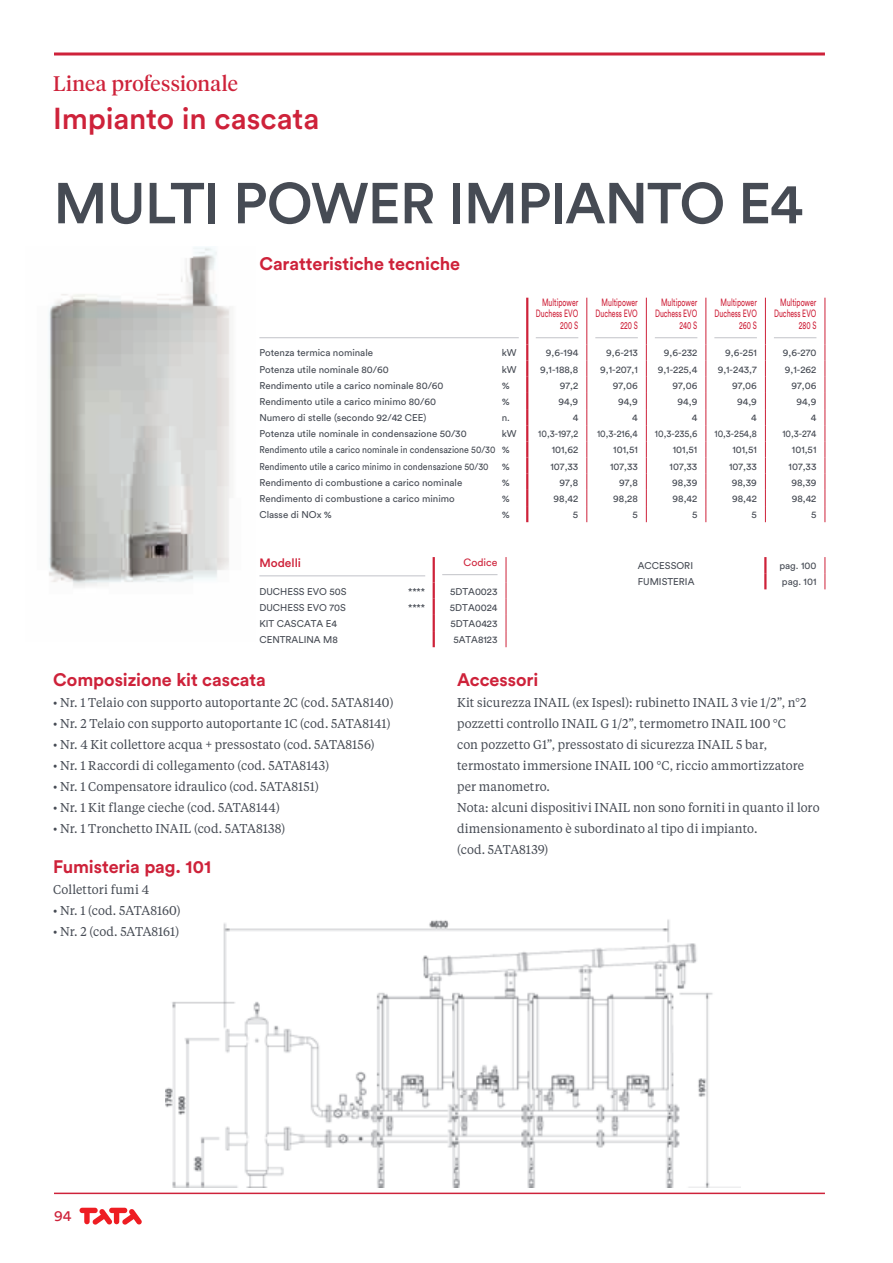
<style>
.page{position:relative;width:893px;height:1263px;background:#fff}
.page>*{position:absolute;margin:0;border:0;box-sizing:border-box;transform-origin:0 0}
.t1{font:500 57px "Circular Std";letter-spacing:-.02em;color:#464b54}
.t2{font:500 30px "Circular Std";letter-spacing:-.005em;color:#ce223a}
.t3{font:21px "Tiempos Display";letter-spacing:.01em;color:#ce223a}
.t4{font:700 18px "Circular Std";letter-spacing:-.005em;color:#ce223a}
.t5{font:15px "Circular Std";color:#ce223a}
.t6{font:12.75px/21px "Tiempos Text";letter-spacing:.005em;color:#464b54;scale:.95 1}
.t7{font:500 12px "Circular Std";color:#ce223a}
.t8{font:10.5px/11.2px "Circular Std";color:#ce223a;text-align:right;scale:.66 1}
.t9{font:10.5px "Circular Std";color:#ce223a}
.t10{font:9.75px "Circular Std";color:#464b54}
.t11{font:9.75px "Circular Std";color:#464b54;scale:.9 1}
.t12{font:9.75px "Circular Std";color:#464b54;scale:.93 1}
</style>
<div class="page">
<svg style="left:80px;top:1208px;width:62px;height:17px"></svg>
<img style="left:166px;top:919px;width:547px;height:268px">
<img style="left:48px;top:247px;width:183px;height:340px">
<hr style="left:586px;top:298px;width:1px;height:46px;background:#ce223a">
<hr style="left:646px;top:298px;width:1px;height:46px;background:#ce223a">
<hr style="left:705px;top:298px;width:1px;height:46px;background:#ce223a">
<hr style="left:765px;top:298px;width:1px;height:46px;background:#ce223a">
<hr style="left:824px;top:298px;width:1px;height:46px;background:#ce223a">
<svg style="left:586px;top:344px;width:1px;height:178px"></svg>
<svg style="left:646px;top:344px;width:1px;height:178px"></svg>
<svg style="left:705px;top:344px;width:1px;height:178px"></svg>
<svg style="left:765px;top:344px;width:1px;height:178px"></svg>
<svg style="left:824px;top:344px;width:1px;height:178px"></svg>
<hr style="left:526px;top:298px;width:2px;height:46px;background:#ce223a">
<svg style="left:526px;top:344px;width:2px;height:178px"></svg>
<hr style="left:259px;top:337px;width:260px;height:1px;background:#c8c9ce">
<hr style="left:536px;top:337px;width:42px;height:1px;background:#c8c9ce">
<hr style="left:595px;top:337px;width:43px;height:1px;background:#c8c9ce">
<hr style="left:655px;top:337px;width:42px;height:1px;background:#c8c9ce">
<hr style="left:714px;top:337px;width:43px;height:1px;background:#c8c9ce">
<hr style="left:774px;top:337px;width:42px;height:1px;background:#c8c9ce">
<svg style="left:506px;top:557px;width:1px;height:90px"></svg>
<hr style="left:433px;top:557px;width:2px;height:26px;background:#ce223a">
<svg style="left:433px;top:583px;width:2px;height:64px"></svg>
<hr style="left:259px;top:575px;width:166px;height:1px;background:#c8c9ce">
<hr style="left:442px;top:574px;width:55px;height:1px;background:#c8c9ce">
<svg style="left:824px;top:557px;width:1px;height:32px"></svg>
<svg style="left:764px;top:557px;width:2px;height:32px"></svg>
<hr style="left:54px;top:52px;width:771px;height:3px;background:#ce223a">
<hr style="left:54px;top:1192px;width:771px;height:2px;background:#ce223a">
<h3 class="t3" style="left:53px;top:70px;width:186px">Linea professionale</h3>
<h2 class="t2" style="left:53px;top:100px;width:268px">Impianto in cascata</h2>
<h1 class="t1" style="left:53px;top:167px;width:751px">MULTI POWER IMPIANTO E4</h1>
<h3 class="t4" style="left:259px;top:252px;width:202px">Caratteristiche tecniche</h3>
<p class="t8" style="left:536px;top:297px;width:66px">Multipower<br>Duchess EVO<br>200 S</p>
<p class="t8" style="left:595px;top:297px;width:66px">Multipower<br>Duchess EVO<br>220 S</p>
<p class="t8" style="left:655px;top:297px;width:66px">Multipower<br>Duchess EVO<br>240 S</p>
<p class="t8" style="left:714px;top:297px;width:66px">Multipower<br>Duchess EVO<br>260 S</p>
<p class="t8" style="left:774px;top:297px;width:66px">Multipower<br>Duchess EVO<br>280 S</p>
<p class="t10" style="left:259px;top:347px;width:115px">Potenza termica nominale</p>
<p class="t10" style="left:502px;top:347px;width:16px">kW</p>
<p class="t10" style="left:546px;top:347px;width:34px">9,6-194</p>
<p class="t10" style="left:606px;top:347px;width:33px">9,6-213</p>
<p class="t10" style="left:664px;top:347px;width:35px">9,6-232</p>
<p class="t10" style="left:725px;top:347px;width:33px">9,6-251</p>
<p class="t10" style="left:783px;top:347px;width:35px">9,6-270</p>
<p class="t10" style="left:259px;top:363px;width:131px">Potenza utile nominale 80/60</p>
<p class="t10" style="left:502px;top:363px;width:16px">kW</p>
<p class="t10" style="left:540px;top:363px;width:40px">9,1-188,8</p>
<p class="t10" style="left:600px;top:363px;width:39px">9,1-207,1</p>
<p class="t10" style="left:658px;top:363px;width:41px">9,1-225,4</p>
<p class="t10" style="left:718px;top:363px;width:41px">9,1-243,7</p>
<p class="t10" style="left:785px;top:363px;width:33px">9,1-262</p>
<p class="t10" style="left:259px;top:379px;width:186px">Rendimento utile a carico nominale 80/60</p>
<p class="t10" style="left:502px;top:379px;width:9px">%</p>
<p class="t10" style="left:560px;top:379px;width:20px">97,2</p>
<p class="t10" style="left:613px;top:379px;width:26px">97,06</p>
<p class="t10" style="left:672px;top:379px;width:26px">97,06</p>
<p class="t10" style="left:732px;top:379px;width:26px">97,06</p>
<p class="t10" style="left:791px;top:379px;width:26px">97,06</p>
<p class="t10" style="left:259px;top:396px;width:178px">Rendimento utile a carico minimo 80/60</p>
<p class="t10" style="left:502px;top:396px;width:9px">%</p>
<p class="t10" style="left:558px;top:396px;width:21px">94,9</p>
<p class="t10" style="left:618px;top:396px;width:21px">94,9</p>
<p class="t10" style="left:677px;top:396px;width:21px">94,9</p>
<p class="t10" style="left:737px;top:396px;width:21px">94,9</p>
<p class="t10" style="left:797px;top:396px;width:21px">94,9</p>
<p class="t10" style="left:259px;top:412px;width:169px">Numero di stelle (secondo 92/42 CEE)</p>
<p class="t10" style="left:502px;top:412px;width:10px">n.</p>
<p class="t10" style="left:573px;top:412px;width:7px">4</p>
<p class="t10" style="left:632px;top:412px;width:7px">4</p>
<p class="t10" style="left:692px;top:412px;width:7px">4</p>
<p class="t10" style="left:751px;top:412px;width:7px">4</p>
<p class="t10" style="left:811px;top:412px;width:7px">4</p>
<p class="t10" style="left:259px;top:428px;width:209px">Potenza utile nominale in condensazione 50/30</p>
<p class="t10" style="left:502px;top:428px;width:16px">kW</p>
<p class="t12" style="left:538px;top:428px;width:45px">10,3-197,2</p>
<p class="t12" style="left:597px;top:428px;width:45px">10,3-216,4</p>
<p class="t12" style="left:655px;top:428px;width:47px">10,3-235,6</p>
<p class="t12" style="left:714px;top:428px;width:47px">10,3-254,8</p>
<p class="t12" style="left:782px;top:428px;width:38px">10,3-274</p>
<p class="t11" style="left:259px;top:444px;width:280px">Rendimento utile a carico nominale in condensazione 50/30 %</p>
<p class="t10" style="left:552px;top:444px;width:28px">101,62</p>
<p class="t10" style="left:613px;top:444px;width:26px">101,51</p>
<p class="t10" style="left:673px;top:444px;width:26px">101,51</p>
<p class="t10" style="left:732px;top:444px;width:26px">101,51</p>
<p class="t10" style="left:792px;top:444px;width:26px">101,51</p>
<p class="t11" style="left:259px;top:460px;width:256px">Rendimento utile a carico minimo in condensazione 50/30</p>
<p class="t10" style="left:502px;top:460px;width:9px">%</p>
<p class="t10" style="left:550px;top:460px;width:29px">107,33</p>
<p class="t10" style="left:610px;top:460px;width:29px">107,33</p>
<p class="t10" style="left:670px;top:460px;width:29px">107,33</p>
<p class="t10" style="left:729px;top:460px;width:29px">107,33</p>
<p class="t10" style="left:789px;top:460px;width:29px">107,33</p>
<p class="t10" style="left:259px;top:476px;width:204px">Rendimento di combustione a carico nominale</p>
<p class="t10" style="left:502px;top:476px;width:9px">%</p>
<p class="t10" style="left:560px;top:476px;width:20px">97,8</p>
<p class="t10" style="left:619px;top:476px;width:20px">97,8</p>
<p class="t10" style="left:672px;top:476px;width:27px">98,39</p>
<p class="t10" style="left:732px;top:476px;width:27px">98,39</p>
<p class="t10" style="left:791px;top:476px;width:27px">98,39</p>
<p class="t10" style="left:259px;top:493px;width:197px">Rendimento di combustione a carico minimo</p>
<p class="t10" style="left:502px;top:493px;width:9px">%</p>
<p class="t10" style="left:554px;top:493px;width:26px">98,42</p>
<p class="t10" style="left:613px;top:493px;width:26px">98,28</p>
<p class="t10" style="left:673px;top:493px;width:26px">98,42</p>
<p class="t10" style="left:732px;top:493px;width:26px">98,42</p>
<p class="t10" style="left:792px;top:493px;width:26px">98,42</p>
<p class="t10" style="left:259px;top:509px;width:74px">Classe di NOx %</p>
<p class="t10" style="left:502px;top:509px;width:9px">%</p>
<p class="t10" style="left:573px;top:509px;width:7px">5</p>
<p class="t10" style="left:632px;top:509px;width:7px">5</p>
<p class="t10" style="left:692px;top:509px;width:7px">5</p>
<p class="t10" style="left:751px;top:509px;width:7px">5</p>
<p class="t10" style="left:811px;top:509px;width:7px">5</p>
<p class="t7" style="left:259px;top:555px;width:43px">Modelli</p>
<p class="t9" style="left:464px;top:555px;width:35px">Codice</p>
<p class="t10" style="left:259px;top:585px;width:89px">DUCHESS EVO 50S</p>
<p class="t10" style="left:408px;top:585px;width:19px">****</p>
<p class="t10" style="left:450px;top:585px;width:49px">5DTA0023</p>
<p class="t10" style="left:259px;top:601px;width:88px">DUCHESS EVO 70S</p>
<p class="t10" style="left:408px;top:601px;width:19px">****</p>
<p class="t10" style="left:450px;top:601px;width:49px">5DTA0024</p>
<p class="t10" style="left:259px;top:618px;width:79px">KIT CASCATA E4</p>
<p class="t10" style="left:450px;top:618px;width:49px">5DTA0423</p>
<p class="t10" style="left:259px;top:634px;width:80px">CENTRALINA M8</p>
<p class="t10" style="left:453px;top:634px;width:46px">5ATA8123</p>
<p class="t10" style="left:638px;top:560px;width:57px">ACCESSORI</p>
<p class="t10" style="left:779px;top:560px;width:39px">pag. 100</p>
<p class="t10" style="left:638px;top:576px;width:58px">FUMISTERIA</p>
<p class="t10" style="left:782px;top:576px;width:36px">pag. 101</p>
<h3 class="t4" style="left:53px;top:668px;width:214px">Composizione kit cascata</h3>
<p class="t6" style="left:53px;top:692px;width:360px">• Nr. 1 Telaio con supporto autoportante 2C (cod. 5ATA8140)</p>
<p class="t6" style="left:53px;top:713px;width:357px">• Nr. 2 Telaio con supporto autoportante 1C (cod. 5ATA8141)</p>
<p class="t6" style="left:53px;top:734px;width:340px">• Nr. 4 Kit collettore acqua + pressostato (cod. 5ATA8156)</p>
<p class="t6" style="left:53px;top:755px;width:292px">• Nr. 1 Raccordi di collegamento (cod. 5ATA8143)</p>
<p class="t6" style="left:53px;top:776px;width:281px">• Nr. 1 Compensatore idraulico (cod. 5ATA8151)</p>
<p class="t6" style="left:53px;top:797px;width:240px">• Nr. 1 Kit flange cieche (cod. 5ATA8144)</p>
<p class="t6" style="left:53px;top:818px;width:246px">• Nr. 1 Tronchetto INAIL (cod. 5ATA8138)</p>
<h3 class="t4" style="left:53px;top:855px;width:160px">Fumisteria pag. 101</h3>
<p class="t6" style="left:53px;top:879px;width:102px">Collettori fumi 4</p>
<p class="t6" style="left:53px;top:900px;width:136px">• Nr. 1 (cod. 5ATA8160)</p>
<p class="t6" style="left:53px;top:921px;width:134px">• Nr. 2 (cod. 5ATA8161)</p>
<h3 class="t4" style="left:457px;top:668px;width:83px">Accessori</h3>
<p class="t6" style="left:457px;top:692px;width:383px">Kit sicurezza INAIL (ex Ispesl): rubinetto INAIL 3 vie 1/2”, n°2 pozzetti controllo INAIL G 1/2”, termometro INAIL 100 °C<br>con pozzetto G1”, pressostato di sicurezza INAIL 5 bar, termostato immersione INAIL 100 °C, riccio ammortizzatore per manometro.<br>Nota: alcuni dispositivi INAIL non sono forniti in quanto il loro dimensionamento è subordinato al tipo di impianto.<br>(cod. 5ATA8139)</p>
<p class="t5" style="left:54px;top:1207px;width:19px">94</p>
</div>
